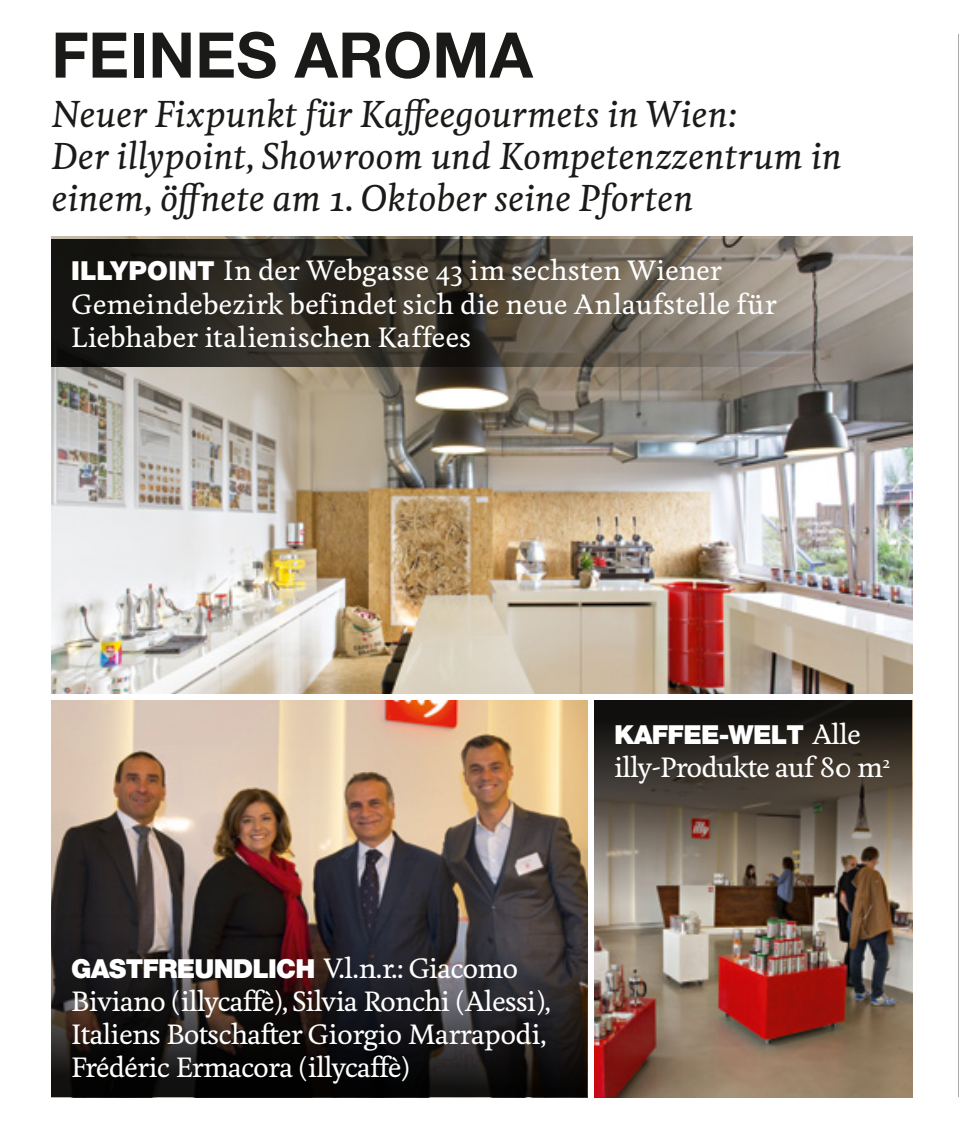
<style>
.page{position:relative;width:959px;height:1145px;background:#fff}
.page>*{position:absolute;margin:0;border:0;box-sizing:border-box;transform-origin:0 0}
.t1{font:700 63px "Helvetica Neue CELT";letter-spacing:.005em;color:#1a1a18}
.t2{font:italic 500 35px/42px "Feijoa";color:#1a1a18}
.t3{font:500 26.25px/33.2px "Feijoa";letter-spacing:-.02em;color:#fff}
.t4{font:500 26.25px/33.2px "Feijoa";color:#fff}
.t5{font:900 26.25px "Helvetica Neue CELT";letter-spacing:-.03em;color:#fff}
.s1{font-family:"Helvetica Neue CELT";font-weight:900}
.s2{font-family:"Feijoa";font-weight:500}
</style>
<div class="page">
<img style="left:594px;top:928px;width:318px;height:169px">
<svg style="left:594px;top:700px;width:318px;height:228px;background:#594f45"></svg>
<img style="left:51px;top:700px;width:536px;height:214px">
<img style="left:51px;top:237px;width:861px;height:456px">
<hr style="left:958px;top:34px;width:1px;height:1063px;background:#1a1a18">
<svg style="left:51px;top:239px;width:861px;height:128px;background:#554f46"></svg>
<svg style="left:51px;top:914px;width:536px;height:183px;background:#221d1e"></svg>
<h1 class="t1" style="left:51px;top:16px;width:483px">FEINES AROMA</h1>
<h2 class="t2" style="left:51px;top:95px;width:792px">Neuer Fixpunkt für Kaffeegourmets in Wien:<br>Der illypoint, Showroom und Kompetenzzentrum in einem, öffnete am 1. Oktober seine Pforten</h2>
<p class="t4" style="left:71px;top:255px;width:707px"><span class="s1">ILLYPOINT</span> In der Webgasse 43 im sechsten Wiener<br>Gemeindebezirk befindet sich die neue Anlaufstelle für<br>Liebhaber italienischen Kaffees</p>
<p class="t5" style="left:614px;top:718px;width:248px">KAFFEE-WELT <span class="s2">Alle</span></p>
<p class="t3" style="left:614px;top:752px;width:278px">illy-Produkte auf 80 m<sup>2</sup></p>
<p class="t3" style="left:71px;top:952px;width:481px"><span class="s1">GASTFREUNDLICH</span> V. l. n. r.: Giacomo Biviano (illycaffè), Silvia Ronchi (Alessi), Italiens Botschafter Giorgio Marrapodi, Frédéric Ermacora (illycaffè)</p>
</div>
